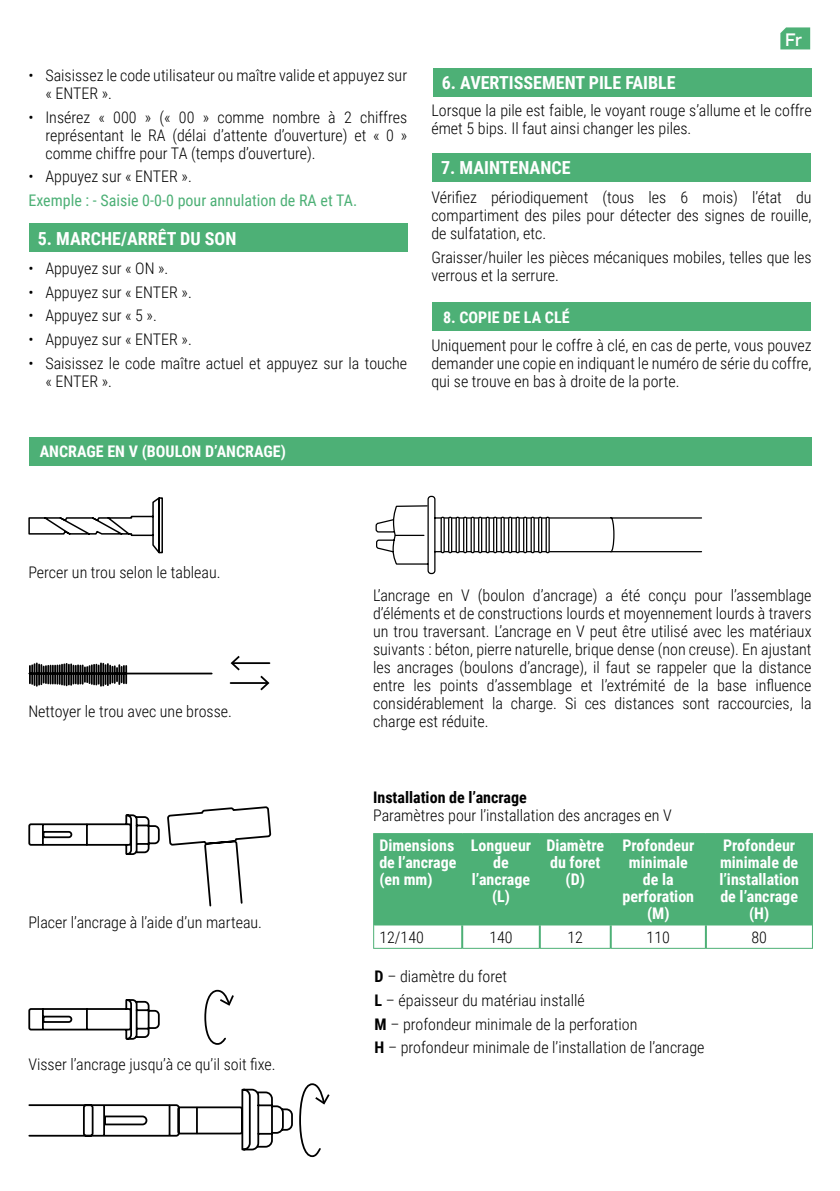
<style>
.page{position:relative;width:840px;height:1191px;background:#fff}
.page>*{position:absolute;margin:0;border:0;box-sizing:border-box;transform-origin:0 0}
.t1{font:700 18px "Roboto Condensed";color:#fff}
.t2{font:500 18px "TT Firs Neue";color:#fff}
.t3{font:300 16px/18px "Roboto Condensed";color:#000}
.t4{font:700 16px/17px "Roboto Condensed";color:#fff;text-align:center}
.t5{font:16px "Roboto Condensed";color:#4db076}
.t6{font:700 16px "Roboto Condensed";color:#000}
.s1{font-weight:700}
</style>
<div class="page">
<div style="left:29px;top:223px;width:378px;height:29px;background:#4db076"></div>
<div style="left:433px;top:68px;width:378px;height:28px;background:#4db076"></div>
<div style="left:432px;top:153px;width:378px;height:28px;background:#4db076"></div>
<div style="left:29px;top:437px;width:782px;height:28px;background:#4db076"></div>
<svg style="left:28px;top:497px;width:135px;height:57px"></svg>
<svg style="left:28px;top:999px;width:132px;height:41px"></svg>
<svg style="left:204px;top:989px;width:30px;height:56px"></svg>
<svg style="left:28px;top:1083px;width:301px;height:75px"></svg>
<hr style="left:196px;top:1107px;width:2px;height:26px;background:#000">
<svg style="left:375px;top:495px;width:327px;height:80px"></svg>
<div style="left:374px;top:834px;width:437px;height:90px;background:#4db076"></div>
<hr style="left:373px;top:834px;width:1px;height:91px;background:#4db076">
<hr style="left:461px;top:834px;width:1px;height:90px;background:#4db076">
<hr style="left:539px;top:834px;width:1px;height:90px;background:#4db076">
<hr style="left:610px;top:834px;width:1px;height:90px;background:#4db076">
<hr style="left:705px;top:834px;width:1px;height:90px;background:#4db076">
<hr style="left:811px;top:834px;width:1px;height:91px;background:#4db076">
<svg style="left:373px;top:925px;width:1px;height:23px"></svg>
<hr style="left:373px;top:833px;width:89px;height:1px;background:#4db076">
<hr style="left:462px;top:833px;width:77px;height:1px;background:#4db076">
<hr style="left:539px;top:833px;width:71px;height:1px;background:#4db076">
<hr style="left:610px;top:833px;width:95px;height:1px;background:#4db076">
<hr style="left:705px;top:833px;width:107px;height:1px;background:#4db076">
<hr style="left:374px;top:924px;width:88px;height:1px;background:#4db076">
<hr style="left:462px;top:924px;width:77px;height:1px;background:#4db076">
<hr style="left:539px;top:924px;width:71px;height:1px;background:#4db076">
<hr style="left:610px;top:924px;width:95px;height:1px;background:#4db076">
<hr style="left:705px;top:924px;width:106px;height:1px;background:#4db076">
<hr style="left:373px;top:948px;width:89px;height:1px;background:#4db076">
<hr style="left:462px;top:948px;width:77px;height:1px;background:#4db076">
<hr style="left:539px;top:948px;width:71px;height:1px;background:#4db076">
<hr style="left:610px;top:948px;width:95px;height:1px;background:#4db076">
<hr style="left:705px;top:948px;width:107px;height:1px;background:#4db076">
<hr style="left:461px;top:925px;width:2px;height:23px;background:#4db076">
<hr style="left:538px;top:925px;width:2px;height:23px;background:#4db076">
<hr style="left:609px;top:925px;width:2px;height:23px;background:#4db076">
<hr style="left:704px;top:925px;width:2px;height:23px;background:#4db076">
<hr style="left:29px;top:672px;width:182px;height:2px;background:#000">
<hr style="left:36px;top:663px;width:2px;height:23px;background:#000">
<svg style="left:29px;top:664px;width:70px;height:21px"></svg>
<hr style="left:100px;top:663px;width:2px;height:23px;background:#000">
<hr style="left:102px;top:663px;width:2px;height:22px;background:#000">
<hr style="left:107px;top:664px;width:2px;height:21px;background:#000">
<svg style="left:105px;top:665px;width:22px;height:19px"></svg>
<hr style="left:230px;top:682px;width:37px;height:2px;background:#000">
<svg style="left:260px;top:675px;width:9px;height:15px"></svg>
<hr style="left:232px;top:662px;width:37px;height:2px;background:#000">
<svg style="left:230px;top:656px;width:9px;height:14px"></svg>
<svg style="left:28px;top:814px;width:132px;height:41px"></svg>
<svg style="left:167px;top:806px;width:104px;height:101px"></svg>
<div style="left:432px;top:303px;width:378px;height:28px;background:#4db076"></div>
<svg style="left:780px;top:27px;width:29px;height:22px"></svg>
<p class="t3" style="left:45px;top:66px;width:363px;text-indent:-17px">• Saisissez le code utilisateur ou maître valide et appuyez sur « ENTER ».</p>
<p class="t3" style="left:45px;top:107px;width:363px;text-align:justify;text-indent:-17px">• Insérez « 000 » (« 00 » comme nombre à 2 chiffres représentant le RA (délai d’attente d’ouverture) et « 0 » comme chiffre pour TA (temps d’ouverture).</p>
<p class="t3" style="left:28px;top:167px;width:165px">• Appuyez sur « ENTER ».</p>
<p class="t5" style="left:28px;top:189px;width:330px">Exemple : - Saisie 0-0-0 pour annulation de RA et TA.</p>
<p class="t1" style="left:38px;top:225px;width:200px">5. MARCHE/ARRÊT DU SON</p>
<p class="t3" style="left:28px;top:259px;width:141px">• Appuyez sur « ON ».</p>
<p class="t3" style="left:28px;top:282px;width:165px">• Appuyez sur « ENTER ».</p>
<p class="t3" style="left:28px;top:306px;width:130px">• Appuyez sur « 5 ».</p>
<p class="t3" style="left:28px;top:330px;width:165px">• Appuyez sur « ENTER ».</p>
<p class="t3" style="left:45px;top:353px;width:363px;text-indent:-17px">• Saisissez le code maître actuel et appuyez sur la touche « ENTER ».</p>
<p class="t4" style="left:40px;top:442px;width:247px">ANCRAGE EN V (BOULON D’ANCRAGE)</p>
<p class="t1" style="left:441px;top:70px;width:235px">6. AVERTISSEMENT PILE FAIBLE</p>
<p class="t2" style="left:784px;top:28px;width:19px">Fr</p>
<p class="t3" style="left:431px;top:101px;width:381px">Lorsque la pile est faible, le voyant rouge s’allume et le coffre émet 5 bips. Il faut ainsi changer les piles.</p>
<p class="t1" style="left:441px;top:155px;width:131px">7. MAINTENANCE</p>
<p class="t3" style="left:431px;top:188px;width:381px;text-align:justify">Vérifiez périodiquement (tous les 6 mois) l’état du compartiment des piles pour détecter des signes de rouille, de sulfatation, etc.</p>
<p class="t3" style="left:431px;top:247px;width:381px">Graisser/huiler les pièces mécaniques mobiles, telles que les verrous et la serrure.</p>
<p class="t4" style="left:443px;top:308px;width:128px">8. COPIE DE LA CLÉ</p>
<p class="t3" style="left:431px;top:335px;width:381px;text-align:justify">Uniquement pour le coffre à clé, en cas de perte, vous pouvez demander une copie en indiquant le numéro de série du coffre, qui se trouve en bas à droite de la porte.</p>
<p class="t3" style="left:28px;top:563px;width:193px">Percer un trou selon le tableau.</p>
<p class="t3" style="left:28px;top:701px;width:205px">Nettoyer le trou avec une brosse.</p>
<p class="t3" style="left:28px;top:912px;width:235px">Placer l’ancrage à l’aide d’un marteau.</p>
<p class="t3" style="left:28px;top:1055px;width:249px">Visser l’ancrage jusqu’à ce qu’il soit fixe.</p>
<p class="t3" style="left:373px;top:586px;width:439px;text-align:justify">L’ancrage en V (boulon d’ancrage) a été conçu pour l’assemblage d’éléments et de constructions lourds et moyennement lourds à travers un trou traversant. L’ancrage en V peut être utilisé avec les matériaux suivants : béton, pierre naturelle, brique dense (non creuse). En ajustant les ancrages (boulons d’ancrage), il faut se rappeler que la distance entre les points d’assemblage et l’extrémité de la base influence considérablement la charge. Si ces distances sont raccourcies, la charge est réduite.</p>
<p class="t6" style="left:373px;top:785px;width:155px">Installation de l’ancrage</p>
<p class="t3" style="left:373px;top:805px;width:300px">Paramètres pour l’installation des ancrages en V</p>
<p class="t4" style="left:379px;top:836px;width:79px;text-align:left">Dimensions de l’ancrage (en mm)</p>
<p class="t4" style="left:470px;top:836px;width:62px">Longueur de l’ancrage (L)</p>
<p class="t4" style="left:546px;top:836px;width:59px">Diamètre du foret (D)</p>
<p class="t4" style="left:622px;top:836px;width:73px">Profondeur minimale de la perforation (M)</p>
<p class="t4" style="left:719px;top:836px;width:81px">Profondeur minimale de l’installation de l’ancrage (H)</p>
<p class="t3" style="left:379px;top:927px;width:46px">12/140</p>
<p class="t3" style="left:489px;top:927px;width:25px">140</p>
<p class="t3" style="left:567px;top:927px;width:17px">12</p>
<p class="t3" style="left:646px;top:927px;width:25px">110</p>
<p class="t3" style="left:751px;top:927px;width:17px">80</p>
<p class="t3" style="left:374px;top:964px;width:331px;line-height:23.6px"><span class="s1">D</span> – diamètre du foret<br><span class="s1">L</span> – épaisseur du matériau installé<br><span class="s1">M</span> – profondeur minimale de la perforation<br><span class="s1">H</span> – profondeur minimale de l’installation de l’ancrage</p>
</div>
